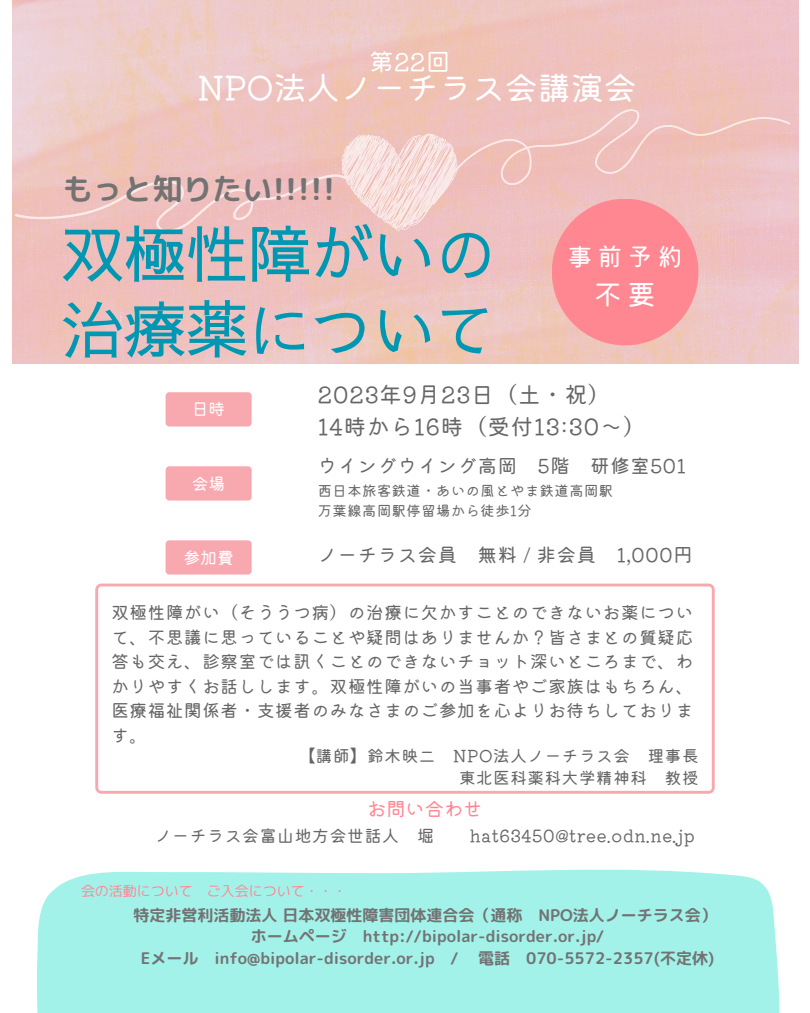
<style>
.page{position:relative;width:810px;height:1013px;background:#fff}
.page>*{position:absolute;margin:0;border:0;box-sizing:border-box;transform-origin:0 0}
.t1{font:500 62.3px "Sawarabi Gothic";color:#0097b2}
.t2{font:33px "Kiwi Maru";color:#fff}
.t3{font:30px "rounded mplus 1 p bold";color:#737373}
.t4{font:28.1px "Kiwi Maru";color:#fff}
.t5{font:25.1px "Kiwi Maru";color:#fff}
.t6{font:24.5px "Kiwi Maru";color:#fff}
.t7{font:22.5px "Kiwi Maru";letter-spacing:.04em;color:#666}
.t8{font:19.2px "Kiwi Maru";letter-spacing:.04em;color:#666}
.t9{font:19.2px "Kiwi Maru";color:#ff8792}
.t10{font:17.5px/24.5px "Kiwi Maru";letter-spacing:.04em;color:#666;text-align:justify}
.t11{font:16.8px "Kiwi Maru";letter-spacing:.04em;color:#666}
.t12{font:16.8px "Kiwi Maru";color:#fff}
.t13{font:16.5px "Kiwi Maru";letter-spacing:.04em;color:#666}
.t14{font:16px "rounded mplus 1 p bold";color:#737373}
.t15{font:14.2px "Kiwi Maru";letter-spacing:.04em;color:#666}
.t16{font:14px "mplus 1 p regular";color:#ff8792}
</style>
<div class="page">
<img style="left:12px;top:0;width:786px;height:364px">
<svg style="left:450px;top:99px;width:341px;height:101px;background:#efc1bd"></svg>
<svg style="left:15px;top:133px;width:443px;height:99px;background:#f0c7c3"></svg>
<div style="left:552px;top:199px;width:146px;height:146px;background:#ff8792;border-radius:50%"></div>
<svg style="left:95px;top:583px;width:620px;height:210px"></svg>
<div style="left:166px;top:392px;width:86px;height:34px;background:#f8a9b0;border-radius:4px"></div>
<div style="left:166px;top:540px;width:86px;height:34px;background:#f8a9b0;border-radius:4px"></div>
<div style="left:166px;top:466px;width:86px;height:34px;background:#f8a9b0;border-radius:4px"></div>
<div style="left:37px;top:869px;width:743px;height:143px;background:#a3f2ea"></div>
<p class="t6" style="left:370px;top:42px;width:82px">第22回</p>
<p class="t2" style="left:197px;top:62px;width:441px">NPO法人ノーチラス会講演会</p>
<p class="t3" style="left:62px;top:167px;width:274px">もっと知りたい!!!!!</p>
<p class="t1" style="left:61px;top:226px;width:437px">双極性障がいの</p>
<p class="t1" style="left:62px;top:301px;width:437px">治療薬について</p>
<p class="t5" style="left:567px;top:237px;width:117px">事前予約</p>
<p class="t4" style="left:594px;top:272px;width:63px">不要</p>
<p class="t12" style="left:192px;top:396px;width:35px">日時</p>
<p class="t12" style="left:192px;top:470px;width:35px">会場</p>
<p class="t12" style="left:183px;top:544px;width:52px">参加費</p>
<p class="t12" style="left:194px;top:547px;width:44px">MAP</p>
<p class="t7" style="left:318px;top:377px;width:294px">2023年9月 23日（土・祝）</p>
<p class="t7" style="left:318px;top:409px;width:330px">14時から16時（受付13:30～）</p>
<p class="t8" style="left:318px;top:450px;width:370px">ウイングウイング高岡 5階 研修室501</p>
<p class="t15" style="left:318px;top:479px;width:297px">西日本旅客鉄道・あいの風とやま鉄道高岡駅</p>
<p class="t15" style="left:318px;top:500px;width:216px">万葉線高岡駅停留場から徒歩1分</p>
<p class="t8" style="left:318px;top:539px;width:376px">ノーチラス会員 無料 / 非会員 1,000円</p>
<p class="t10" style="left:111px;top:599px;width:583px">双極性障がい（そううつ病）の治療に欠かすことのできないお薬について、不思議に思っていることや疑問はありませんか？皆さまとの質疑応答も交え、診察室では訊くことのできないチョット深いところまで、わかりやすくお話しします。双極性障がいの当事者やご家族はもちろん、医療福祉関係者・支援者のみなさまのご参加を心よりお待ちしております。</p>
<p class="t13" style="left:299px;top:742px;width:135px">【講師】鈴木映二</p>
<p class="t13" style="left:453px;top:742px;width:244px">NPO法人ノーチラス会 理事長</p>
<p class="t13" style="left:459px;top:765px;width:241px">東北医科薬科大学精神科 教授</p>
<p class="t9" style="left:367px;top:794px;width:117px">お問い合わせ</p>
<p class="t11" style="left:155px;top:822px;width:281px">ノーチラス会富山地方会世話人 堀</p>
<p class="t11" style="left:470px;top:822px;width:227px">hat63450@tree.odn.ne.jp</p>
<p class="t16" style="left:81px;top:880px;width:267px">会の活動について ご入会について・・・</p>
<p class="t14" style="left:134px;top:903px;width:585px">特定非営利活動法人日本双極性障害団体連合会（通称 NPO法人ノーチラス会）</p>
<p class="t14" style="left:251px;top:925px;width:355px">ホームページ http://bipolar-disorder.or.jp/</p>
<p class="t14" style="left:141px;top:946px;width:575px">Eメール info@bipolar-disorder.or.jp / 電話 070-5572-2357(不定休)</p>
</div>
